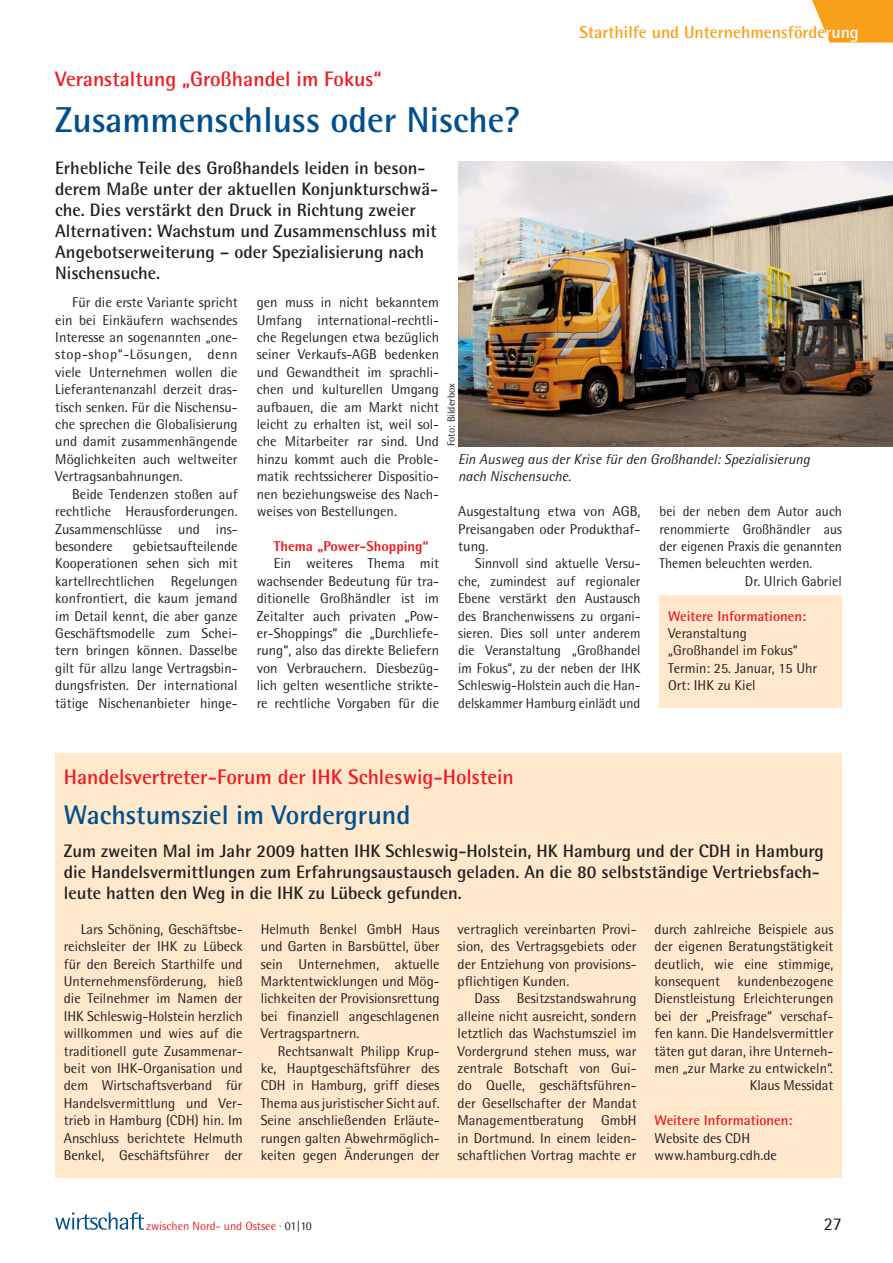
<style>
.page{position:relative;width:893px;height:1263px;background:#fff}
.page>*{position:absolute;margin:0;border:0;box-sizing:border-box;transform-origin:0 0}
.t1{font:700 36px "Rotis Semi Sans";color:#004f8d}
.t2{font:700 27px "Rotis Semi Sans";color:#004f8d}
.t3{font:700 21px "Rotis Semi Sans";color:#ed1c24}
.t4{font:700 18px/21px "Rotis Semi Sans";color:#231f20}
.t5{font:18px "Rotis Semi Sans";color:#231f20}
.t6{font:700 17.25px "Rotis Semi Sans";color:#f9a01b}
.t7{font:14.25px/17.4px "Rotis Semi Sans";color:#231f20;text-align:justify}
.t8{font:14.25px/17.4px "Rotis Semi Sans";color:#231f20;text-align:justify;scale:.96 1}
.t9{font:italic 14.25px/17.4px "Rotis Semi Sans";color:#231f20}
.t10{font:700 14.25px "Rotis Semi Sans";color:#ed1c24}
.t11{font:800 14.25px "Rotis Semi Sans";color:#ed1c24}
.t12{font:12px "Rotis Semi Sans";color:#ed1c24}
.t13{font:10.5px "Rotis Semi Sans";color:#231f20}
.s1{color:#fff}
.s2{color:#231f20}
</style>
<div class="page">
<svg style="left:812px;top:0;width:81px;height:43px;background:#f9ab36"></svg>
<svg style="left:55px;top:1212px;width:89px;height:18px"></svg>
<img style="left:458px;top:162px;width:435px;height:284px">
<div style="left:55px;top:753px;width:787px;height:159px;background:#ffe8cc"></div>
<div style="left:55px;top:908px;width:787px;height:269px;background:#ffe8cc"></div>
<div style="left:660px;top:595px;width:182px;height:112px;background:#ffe8cc"></div>
<h3 class="t3" style="left:55px;top:71px;width:328px">Veranstaltung „Großhandel im Fokus“</h3>
<h1 class="t1" style="left:55px;top:107px;width:467px">Zusammenschluss oder Nische?</h1>
<p class="t6" style="left:579px;top:26px;width:281px">Starthilfe und Unternehmensförde<span class="s1">rung</span></p>
<p class="t4" style="left:55px;top:159px;width:384px">Erhebliche Teile des Großhandels leiden in beson&shy;derem Maße unter der aktuellen Konjunkturschwä&shy;che. Dies verstärkt den Druck in Richtung zweier Alternativen: Wachstum und Zusammenschluss mit Angebotserweiterung – oder Spezialisierung nach Nischensuche.</p>
<p class="t7" style="left:55px;top:295px;width:184px;text-indent:17px">Für die erste Variante spricht ein bei Einkäufern wachsendes Interesse an sogenannten „one&shy;stop-shop“-Lösungen, denn viele Unternehmen wollen die Lieferantenanzahl derzeit dras&shy;tisch senken. Für die Nischensu&shy;che sprechen die Globalisierung und damit zusammenhängende Möglichkeiten auch weltweiter Vertragsanbahnungen.</p>
<p class="t7" style="left:55px;top:487px;width:184px;text-indent:17px">Beide Tendenzen stoßen auf rechtliche Herausforderungen.<br>Zusammenschlüsse und ins&shy;besondere</p>
<p class="t7" style="left:257px;top:295px;width:184px">gen muss in nicht bekanntem Umfang international-rechtli&shy;che Regelungen etwa bezüglich seiner Verkaufs-AGB bedenken und Gewandtheit im sprachli&shy;chen und kulturellen Umgang aufbauen, die am Markt nicht leicht zu erhalten ist, weil sol&shy;che Mitarbeiter rar sind. Und hinzu kommt auch die Proble&shy;matik rechtssicherer Dispositio&shy;nen beziehungsweise des Nach&shy;weises von Bestellungen.</p>
<p class="t11" style="left:274px;top:541px;width:156px">Thema „Power-Shopping“</p>
<p class="t7" style="left:257px;top:556px;width:184px;text-indent:17px">Ein weiteres Thema mit wachsender Bedeutung für tra&shy;ditionelle Großhändler ist im Zeitalter auch privaten „Pow&shy;er-Shoppings“ die „Durchliefe&shy;rung“, also das direkte Beliefern von Verbrauchern. Diesbezüg&shy;lich gelten wesentliche strikte&shy;re rechtliche Vorgaben für die</p>
<p class="t7" style="left:55px;top:539px;width:184px;text-indent:78px">gebietsaufteilende Kooperationen sehen sich mit kartellrechtlichen Regelungen konfrontiert, die kaum jemand im Detail kennt, die aber ganze Geschäftsmodelle zum Schei&shy;tern bringen können. Dasselbe gilt für allzu lange Vertragsbin&shy;dungsfristen. Der international tätige Nischenanbieter hinge-</p>
<p class="t13" style="left:448px;top:446px;width:65px;rotate:-90deg">Foto: Bilderbox</p>
<p class="t9" style="left:458px;top:452px;width:353px">Ein Ausweg aus der Krise für den Großhandel: Spezialisierung nach Nischensuche.</p>
<p class="t7" style="left:458px;top:504px;width:184px">Ausgestaltung etwa von AGB, Preisangaben oder Produkthaf&shy;tung.</p>
<p class="t8" style="left:458px;top:556px;width:191px;text-indent:17px">Sinnvoll sind aktuelle Versu&shy;che, zumindest auf regionaler Ebene verstärkt den Austausch des Branchenwissens zu organi&shy;sieren. Dies soll unter anderem die Veranstaltung „Großhandel im Fokus“, zu der neben der IHK Schleswig-Holstein auch die Han&shy;delskammer Hamburg einlädt und</p>
<p class="t8" style="left:660px;top:504px;width:191px">bei der neben dem Autor auch</p>
<p class="t8" style="left:660px;top:521px;width:191px">renommierte Großhändler aus</p>
<p class="t8" style="left:660px;top:539px;width:191px">der eigenen Praxis die genannten</p>
<p class="t8" style="left:660px;top:556px;width:161px">Themen beleuchten werden.</p>
<p class="t7" style="left:745px;top:574px;width:99px">Dr. Ulrich Gabriel</p>
<p class="t10" style="left:668px;top:611px;width:139px">Weitere Informationen:</p>
<p class="t7" style="left:668px;top:626px;width:151px;text-align:left">Veranstaltung „Großhandel im Fokus“<br>Termin: 25. Januar, 15 Uhr<br>Ort: IHK zu Kiel</p>
<h3 class="t3" style="left:64px;top:769px;width:452px">Handelsvertreter-Forum der IHK Schleswig-Holstein</h3>
<h2 class="t2" style="left:64px;top:805px;width:348px">Wachstumsziel im Vordergrund</h2>
<p class="t4" style="left:64px;top:842px;width:761px">Zum zweiten Mal im Jahr 2009 hatten IHK Schleswig-Holstein, HK Hamburg und der CDH in Hamburg die Handelsvermittlungen zum Erfahrungsaustausch geladen. An die 80 selbstständige Vertriebsfach&shy;leute hatten den Weg in die IHK zu Lübeck gefunden.</p>
<p class="t7" style="left:64px;top:922px;width:180px;text-indent:17px">Lars Schöning, Geschäftsbe&shy;reichsleiter der IHK zu Lübeck für den Bereich Starthilfe und Unternehmensförderung, hieß die Teilnehmer im Namen der IHK Schleswig-Holstein herzlich willkommen und wies auf die traditionell gute Zusammenar&shy;beit von IHK-Organisation und dem Wirtschaftsverband für Handelsvermittlung und Ver&shy;trieb in Hamburg (CDH) hin. Im Anschluss berichtete Helmuth Benkel, Geschäftsführer der</p>
<p class="t7" style="left:261px;top:922px;width:180px">Helmuth Benkel GmbH Haus und Garten in Barsbüttel, über sein Unternehmen, aktuelle Marktentwicklungen und Mög&shy;lichkeiten der Provisionsrettung bei finanziell angeschlagenen Vertragspartnern.</p>
<p class="t7" style="left:458px;top:922px;width:180px">vertraglich vereinbarten Provi&shy;sion, des Vertragsgebiets oder der Entziehung von provisions&shy;pflichtigen Kunden.</p>
<p class="t7" style="left:458px;top:991px;width:180px;text-indent:17px">Dass Besitzstandswahrung alleine nicht ausreicht, sondern letztlich das Wachstumsziel im Vordergrund stehen muss, war zentrale Botschaft von Gui&shy;do Quelle, geschäftsführen&shy;der Gesellschafter der Mandat Managementberatung GmbH in Dortmund. In einem leiden&shy;schaftlichen Vortrag machte er</p>
<p class="t7" style="left:655px;top:922px;width:180px;text-align:right">durch zahlreiche Beispiele aus der eigenen Beratungstätigkeit deutlich, wie eine stimmige, konsequent kundenbezogene<br>Dienstleistung Erleichterungen bei der „Preisfrage“ verschaf&shy;fen kann. Die Handelsvermittler täten gut daran, ihre Unterneh&shy;men „zur Marke zu entwickeln“.<br>Klaus Messidat</p>
<p class="t10" style="left:655px;top:1115px;width:139px">Weitere Informationen:</p>
<p class="t7" style="left:655px;top:1130px;width:124px">Website des CDH www.hamburg.cdh.de</p>
<p class="t7" style="left:261px;top:1043px;width:180px;text-indent:17px">Rechtsanwalt Philipp Krup&shy;ke, Hauptgeschäftsführer des CDH in Hamburg, griff dieses Thema aus juristischer Sicht auf.<br>Seine anschließenden Erläute&shy;rungen galten Abwehrmöglich&shy;keiten gegen Änderungen der</p>
<p class="t12" style="left:146px;top:1221px;width:167px">zwischen Nord- und Ostsee · <span class="s2">01|10</span></p>
<p class="t5" style="left:824px;top:1217px;width:20px">27</p>
</div>
